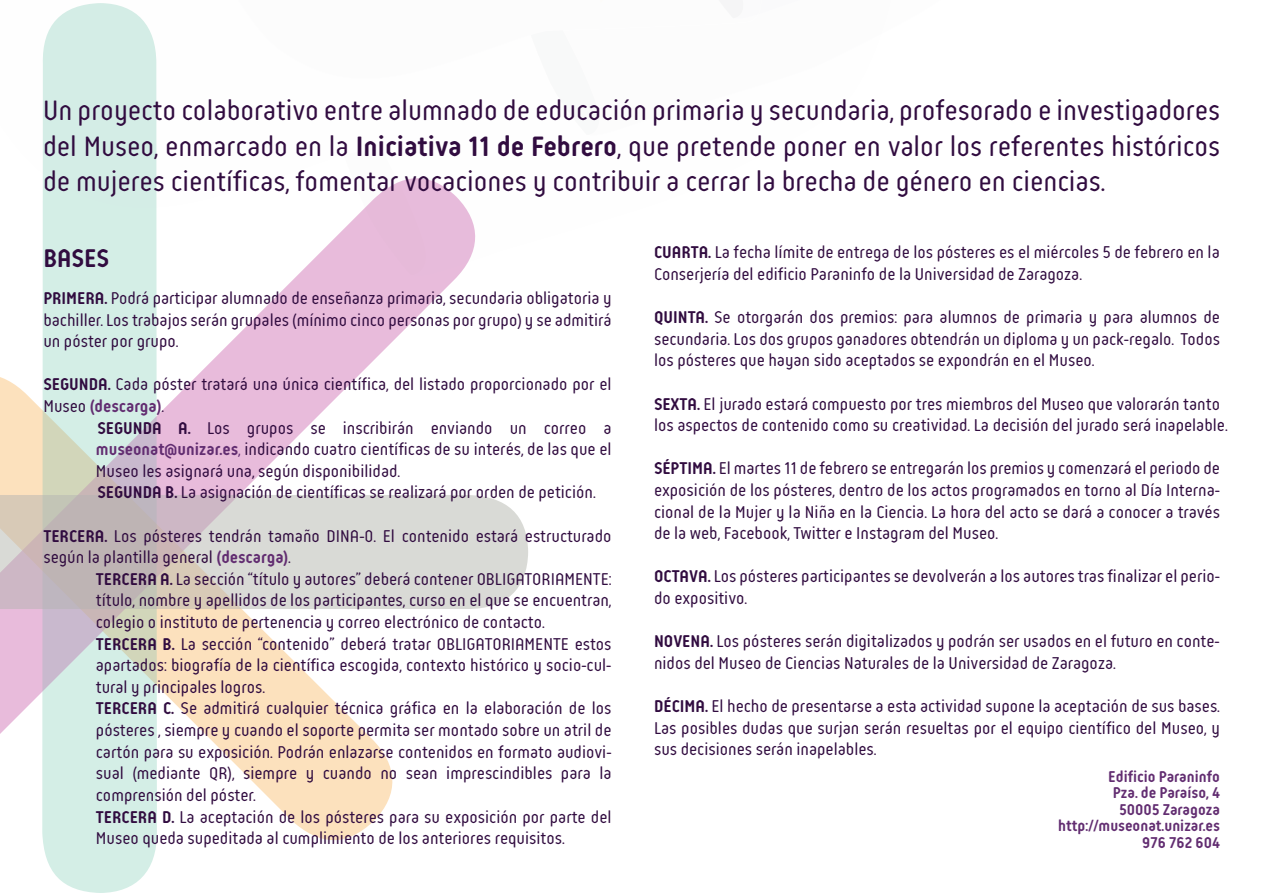
<style>
.page{position:relative;width:1263px;height:893px;background:#fff}
.page>*{position:absolute;margin:0;border:0;box-sizing:border-box;transform-origin:0 0}
.t1{font:29.55px/35.4px "Reso";color:#310c40;text-align:justify}
.t2{font:700 27px "Reso";color:#310c40}
.t3{font:18px/21.6px "Reso";color:#310c40}
.t4{font:700 16.5px/16.5px "Reso";color:#622d71;text-align:right}
.s1{font-weight:700}
.s2{font-weight:700;color:#622d71}
.s3{color:#622d71}
</style>
<div class="page">
<svg style="left:475px;top:495px;width:53px;height:114px;fill:#d9dad6"></svg>
<svg style="left:199px;top:230px;width:276px;height:555px"></svg>
<div style="left:42px;top:216px;width:115px;height:677px;background:#d4eee6"></div>
<svg style="left:0;top:374px;width:392px;height:466px"></svg>
<svg style="left:382px;top:216px;width:94px;height:60px;background:#e9c3df"></svg>
<svg style="left:42px;top:3px;width:428px;height:213px"></svg>
<svg style="left:343px;top:150px;width:91px;height:125px"></svg>
<p class="t1" style="left:43px;top:93px;width:1178px">Un proyecto colaborativo entre alumnado de educación primaria y secundaria, profesorado e investigadores del Museo, enmarcado en la <span class="s1">Iniciativa 11 de Febrero</span>, que pretende poner en valor los referentes históricos de mujeres científicas, fomentar vocaciones y contribuir a cerrar la brecha de género en ciencias.</p>
<h2 class="t2" style="left:43px;top:244px;width:67px">BASES</h2>
<p class="t3" style="left:43px;top:288px;width:570px;text-align:justify"><span class="s1">PRIMERA.</span> Podrá participar alumnado de enseñanza primaria, secundaria obligatoria y bachiller. Los trabajos serán grupales (mínimo cinco personas por grupo) y se admitirá un póster por grupo.</p>
<p class="t3" style="left:43px;top:374px;width:570px"><span class="s1">SEGUNDA.</span> Cada póster tratará una única científica, del listado proporcionado por el<br>Museo <span class="s2">(descarga)</span>.</p>
<p class="t3" style="left:96px;top:417px;width:517px"><span class="s1">SEGUNDA A.</span> Los grupos se inscribirán enviando un correo a <span class="s2">museonat@unizar.es</span><span class="s3">,</span> indicando cuatro científicas de su interés, de las que el Museo les asignará una, según disponibilidad.<br><span class="s1">SEGUNDA B.</span> La asignación de científicas se realizará por orden de petición.</p>
<p class="t3" style="left:43px;top:525px;width:570px"><span class="s1">TERCERA.</span> Los pósteres tendrán tamaño DINA-0. El contenido estará estructurado según la plantilla general <span class="s2">(descarga)</span>.</p>
<p class="t3" style="left:96px;top:568px;width:517px"><span class="s1">TERCERA A.</span> La sección “título y autores” deberá contener OBLIGATORIAMENTE: título, nombre y apellidos de los participantes, curso en el que se encuentran, colegio o instituto de pertenencia y correo electrónico de contacto.<br><span class="s1">TERCERA B.</span> La sección “contenido” deberá tratar OBLIGATORIAMENTE estos apartados: biografía de la científica escogida, contexto histórico y socio-cul&shy;tural y principales logros.<br><span class="s1">TERCERA C.</span> Se admitirá cualquier técnica gráfica en la elaboración de los pósteres , siempre y cuando el soporte permita ser montado sobre un atril de cartón para su exposición. Podrán enlazarse contenidos en formato audiovi&shy;sual (mediante QR), siempre y cuando no sean imprescindibles para la comprensión del póster.<br><span class="s1">TERCERA D.</span> La aceptación de los pósteres para su exposición por parte del Museo queda supeditada al cumplimiento de los anteriores requisitos.</p>
<p class="t3" style="left:654px;top:242px;width:567px"><span class="s1">CUARTA.</span> La fecha límite de entrega de los pósteres es el miércoles 5 de febrero en la<br>Conserjería del edificio Paraninfo de la Universidad de Zaragoza.</p>
<p class="t3" style="left:654px;top:307px;width:567px;text-align:justify"><span class="s1">QUINTA.</span> Se otorgarán dos premios: para alumnos de primaria y para alumnos de secundaria. Los dos grupos ganadores obtendrán un diploma y un pack-regalo. Todos los pósteres que hayan sido aceptados se expondrán en el Museo.</p>
<p class="t3" style="left:654px;top:393px;width:575px"><span class="s1">SEXTA.</span> El jurado estará compuesto por tres miembros del Museo que valorarán tanto los aspectos de contenido como su creatividad. La decisión del jurado será inapelable.</p>
<p class="t3" style="left:654px;top:458px;width:567px;text-align:justify"><span class="s1">SÉPTIMA.</span> El martes 11 de febrero se entregarán los premios y comenzará el periodo de exposición de los pósteres, dentro de los actos programados en torno al Día Interna&shy;cional de la Mujer y la Niña en la Ciencia. La hora del acto se dará a conocer a través de la web, Facebook, Twitter e Instagram del Museo.</p>
<p class="t3" style="left:654px;top:566px;width:567px"><span class="s1">OCTAVA.</span> Los pósteres participantes se devolverán a los autores tras finalizar el perio&shy;do expositivo.</p>
<p class="t3" style="left:654px;top:631px;width:567px"><span class="s1">NOVENA.</span> Los pósteres serán digitalizados y podrán ser usados en el futuro en conte&shy;nidos del Museo de Ciencias Naturales de la Universidad de Zaragoza.</p>
<p class="t3" style="left:654px;top:695px;width:567px;text-align:justify"><span class="s1">DÉCIMA.</span> El hecho de presentarse a esta actividad supone la aceptación de sus bases.<br>Las posibles dudas que surjan serán resueltas por el equipo científico del Museo, y sus decisiones serán inapelables.</p>
<p class="t4" style="left:1058px;top:768px;width:163px">Edificio Paraninfo<br>Pza. de Paraíso, 4<br>50005 Zaragoza http://museonat.unizar.es<br>976 762 604</p>
</div>
